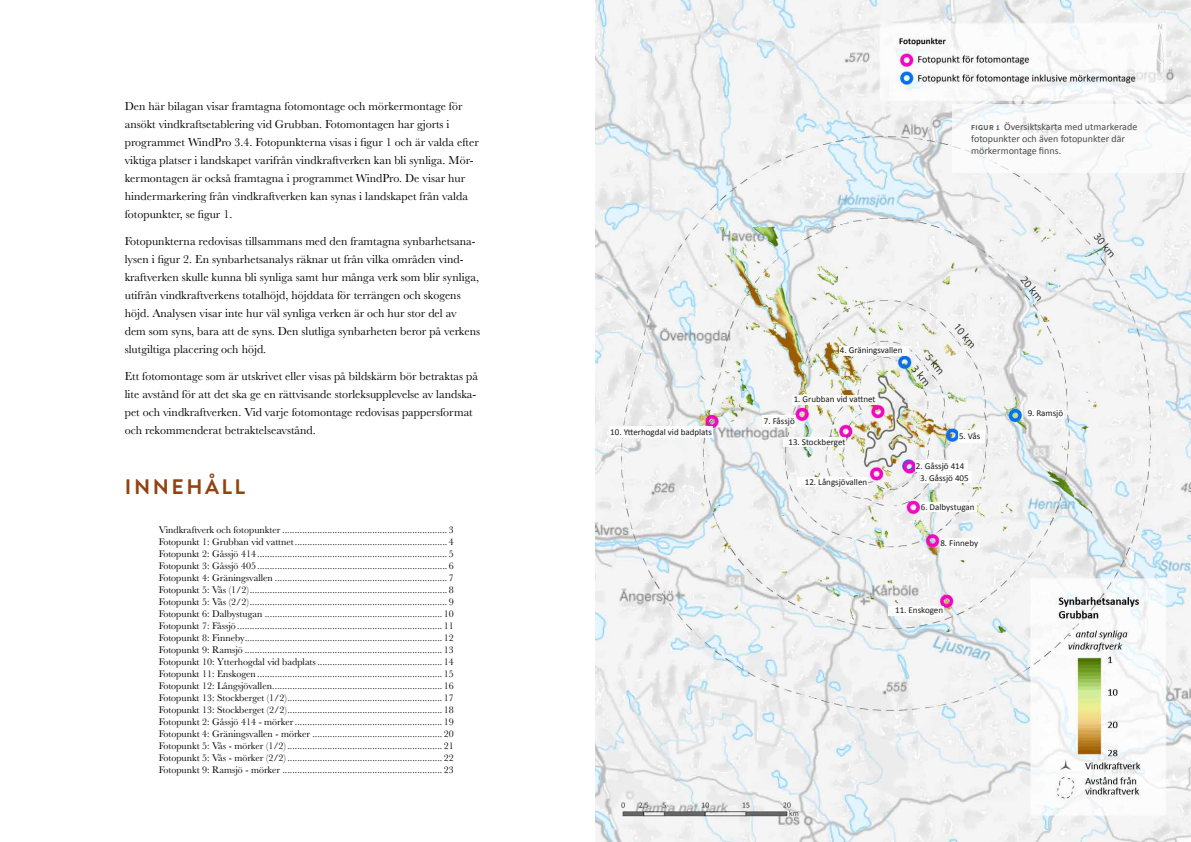
<style>
.page{position:relative;width:1191px;height:842px;background:#fff}
.page>*{position:absolute;margin:0;border:0;box-sizing:border-box;transform-origin:0 0}
.t1{font:700 21px "Brandon Grotesque";letter-spacing:.12em;color:#924310}
.t2{font:12px/18px "Baskerville";color:#000}
.t3{font:10px/12px "Baskerville";color:#000;text-align:justify}
.t4{font:10px/12px "Calibri";color:#4a4a49}
.t5{font:9px "Calibri";color:#000}
.s1{font-family:"Brandon Grotesque";font-weight:700;font-size:7px}
</style>
<div class="page">
<img style="left:595px;top:0;width:596px;height:842px">
<div style="left:952px;top:104px;width:239px;height:69px;background:#fff"></div>
<div style="left:839px;top:346px;width:69px;height:10px;background:#fff"></div>
<div style="left:1027px;top:409px;width:36px;height:10px;background:#fff"></div>
<div style="left:915px;top:460px;width:53px;height:12px;background:#fff"></div>
<div style="left:958px;top:430px;width:26px;height:12px;background:#fff"></div>
<div style="left:919px;top:472px;width:52px;height:11px;background:#fff"></div>
<div style="left:920px;top:502px;width:57px;height:9px;background:#fff"></div>
<div style="left:939px;top:539px;width:40px;height:9px;background:#fff"></div>
<div style="left:792px;top:395px;width:84px;height:9px;background:#fff"></div>
<div style="left:609px;top:426px;width:104px;height:11px;background:#fff"></div>
<div style="left:762px;top:415px;width:33px;height:11px;background:#fff"></div>
<div style="left:783px;top:437px;width:63px;height:10px;background:#fff"></div>
<div style="left:797px;top:477px;width:71px;height:10px;background:#fff"></div>
<div style="left:888px;top:606px;width:55px;height:10px;background:#fff"></div>
<p class="t2" style="left:125px;top:97px;width:355px">Den här bilagan visar framtagna fotomontage och mörkermontage för ansökt vindkraftsetablering vid Grubban. Fotomontagen har gjorts i programmet WindPro 3.4. Fotopunkterna visas i figur 1 och är valda efter viktiga platser i landskapet varifrån vindkraftverken kan bli synliga. Mör&shy;kermontagen är också framtagna i programmet WindPro. De visar hur hindermarkering från vindkraftverken kan synas i landskapet från valda fotopunkter, se figur 1.</p>
<p class="t2" style="left:125px;top:232px;width:357px">Fotopunkterna redovisas tillsammans med den framtagna synbarhetsana&shy;lysen i figur 2. En synbarhetsanalys räknar ut från vilka områden vind&shy;kraftverken skulle kunna bli synliga samt hur många verk som blir synliga, utifrån vindkraftverkens totalhöjd, höjddata för terrängen och skogens höjd. Analysen visar inte hur väl synliga verken är och hur stor del av dem som syns, bara att de syns. Den slutliga synbarheten beror på verkens slutgiltiga placering och höjd.</p>
<p class="t2" style="left:125px;top:367px;width:355px">Ett fotomontage som är utskrivet eller visas på bildskärm bör betraktas på lite avstånd för att det ska ge en rättvisande storleksupplevelse av landska&shy;pet och vindkraftverken. Vid varje fotomontage redovisas pappersformat och rekommenderat betraktelseavstånd.</p>
<h1 class="t1" style="left:125px;top:472px;width:122px">INNEHÅLL</h1>
<p class="t3" style="left:159px;top:524px;width:296px">Vindkraftverk och fotopunkter ..................................................................3<br>Fotopunkt 1: Grubban vid vattnet.............................................................4<br>Fotopunkt 2: Gåssjö 414............................................................................5<br>Fotopunkt 3: Gåssjö 405............................................................................6<br>Fotopunkt 4: Gräningsvallen .....................................................................7<br>Fotopunkt 5: Vås (1/2)...............................................................................8<br>Fotopunkt 5: Vås (2/2)...............................................................................9<br>Fotopunkt 6: Dalbystugan ....................................................................... 10<br>Fotopunkt 7: Fåssjö .................................................................................. 11<br>Fotopunkt 8: Finneby............................................................................... 12<br>Fotopunkt 9: Ramsjö ............................................................................... 13<br>Fotopunkt 10: Ytterhogdal vid badplats.................................................. 14<br>Fotopunkt 11: Enskogen .......................................................................... 15<br>Fotopunkt 12: Långsjövallen.................................................................... 16<br>Fotopunkt 13: Stockberget (1/2).............................................................. 17<br>Fotopunkt 13: Stockberget (2/2).............................................................. 18<br>Fotopunkt 2: Gåssjö 414 - mörker........................................................... 19<br>Fotopunkt 4: Gräningsvallen - mörker .................................................... 20<br>Fotopunkt 5: Vås - mörker (1/2) .............................................................. 21<br>Fotopunkt 5: Vås - mörker (2/2) .............................................................. 22<br>Fotopunkt 9: Ramsjö - mörker ................................................................ 23</p>
<p class="t4" style="left:971px;top:121px;width:168px"><span class="s1">fig ur 1</span> Översiktskarta med utmarkerade fotopunkter och även fotopunkter där mörkermontage finns.</p>
<p class="t5" style="left:610px;top:426px;width:103px">10. Ytterhogdal vid badplats</p>
<p class="t5" style="left:840px;top:344px;width:64px">4. Gräningsvallen</p>
<p class="t5" style="left:793px;top:393px;width:83px">1. Grubban vid vattnet</p>
<p class="t5" style="left:764px;top:415px;width:33px">7. Fåssjö</p>
<p class="t5" style="left:788px;top:436px;width:58px">13. Stockberget</p>
<p class="t5" style="left:804px;top:476px;width:64px">12. Långsjövallen</p>
<p class="t5" style="left:959px;top:431px;width:23px">5. Vås</p>
<p class="t5" style="left:920px;top:472px;width:50px">3. Gåssjö 405</p>
<p class="t5" style="left:920px;top:501px;width:55px">6. Dalbystugan</p>
<p class="t5" style="left:940px;top:537px;width:39px">8. Finneby</p>
<p class="t5" style="left:916px;top:461px;width:50px">2. Gåssjö 414</p>
<p class="t5" style="left:895px;top:605px;width:49px">11. Enskogen</p>
<p class="t5" style="left:1027px;top:408px;width:37px">9. Ramsjö</p>
</div>
